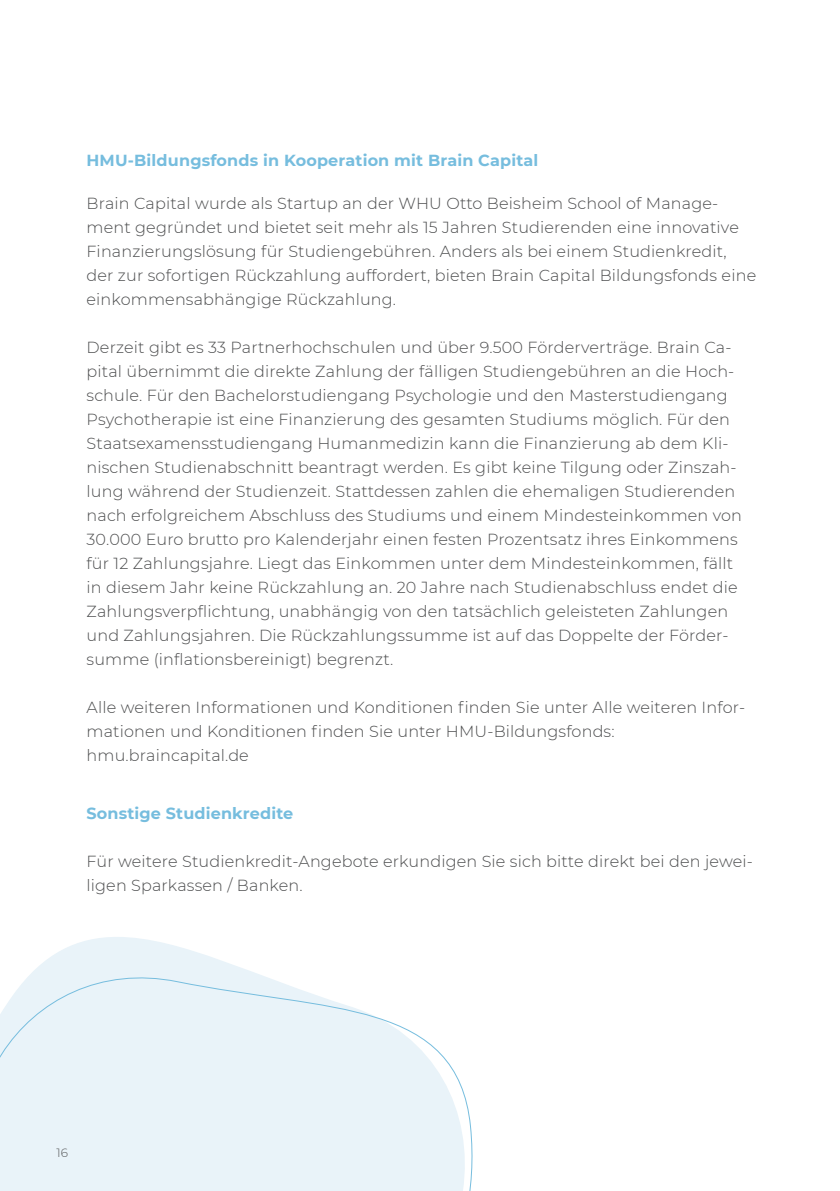
<style>
.page{position:relative;width:840px;height:1191px;background:#fff}
.page>*{position:absolute;margin:0;border:0;box-sizing:border-box;transform-origin:0 0}
.t1{font:300 16px/24px "Montserrat";letter-spacing:.01em;color:#4b4c4d}
.t2{font:700 16px "Montserrat";letter-spacing:.01em;color:#76bdde}
.t3{font:300 12px "Montserrat";color:#57585a}
</style>
<div class="page">
<svg style="left:61px;top:937px;width:131px;height:14px;fill:#e9f3f9"></svg>
<svg style="left:0;top:951px;width:473px;height:240px"></svg>
<p class="t2" style="left:86px;top:149px;width:453px">HMU-Bildungsfonds in Kooperation mit Brain Capital</p>
<p class="t1" style="left:86px;top:191px;width:670px">Brain Capital wurde als Startup an der WHU Otto Beisheim School of Manage&shy;ment gegründet und bietet seit mehr als 15 Jahren Studierenden eine innovative Finanzierungslösung für Studiengebühren. Anders als bei einem Studienkredit, der zur sofortigen Rückzahlung auffordert, bieten Brain Capital Bildungsfonds eine einkommensabhängige Rückzahlung.</p>
<p class="t1" style="left:86px;top:335px;width:656px">Derzeit gibt es 33 Partnerhochschulen und über 9.500 Förderverträge. Brain Ca&shy;pital übernimmt die direkte Zahlung der fälligen Studiengebühren an die Hoch&shy;schule. Für den Bachelorstudiengang Psychologie und den Masterstudiengang Psychotherapie ist eine Finanzierung des gesamten Studiums möglich. Für den Staatsexamensstudiengang Humanmedizin kann die Finanzierung ab dem Kli&shy;nischen Studienabschnitt beantragt werden. Es gibt keine Tilgung oder Zinszah&shy;lung während der Studienzeit. Stattdessen zahlen die ehemaligen Studierenden nach erfolgreichem Abschluss des Studiums und einem Mindesteinkommen von 30.000 Euro brutto pro Kalenderjahr einen festen Prozentsatz ihres Einkommens für 12 Zahlungsjahre. Liegt das Einkommen unter dem Mindesteinkommen, fällt in diesem Jahr keine Rückzahlung an. 20 Jahre nach Studienabschluss endet die Zahlungsverpflichtung, unabhängig von den tatsächlich geleisteten Zahlungen und Zahlungsjahren. Die Rückzahlungssumme ist auf das Doppelte der Förder&shy;summe (inflationsbereinigt) begrenzt.</p>
<p class="t1" style="left:86px;top:695px;width:659px">Alle weiteren Informationen und Konditionen finden Sie unter Alle weiteren Infor&shy;mationen und Konditionen finden Sie unter HMU-Bildungsfonds: hmu.braincapital.de</p>
<p class="t2" style="left:86px;top:801px;width:208px">Sonstige Studienkredite</p>
<p class="t1" style="left:86px;top:848px;width:667px">Für weitere Studienkredit-Angebote erkundigen Sie sich bitte direkt bei den jewei&shy;ligen Sparkassen / Banken.</p>
<p class="t3" style="left:57px;top:1144px;width:13px">16</p>
</div>
